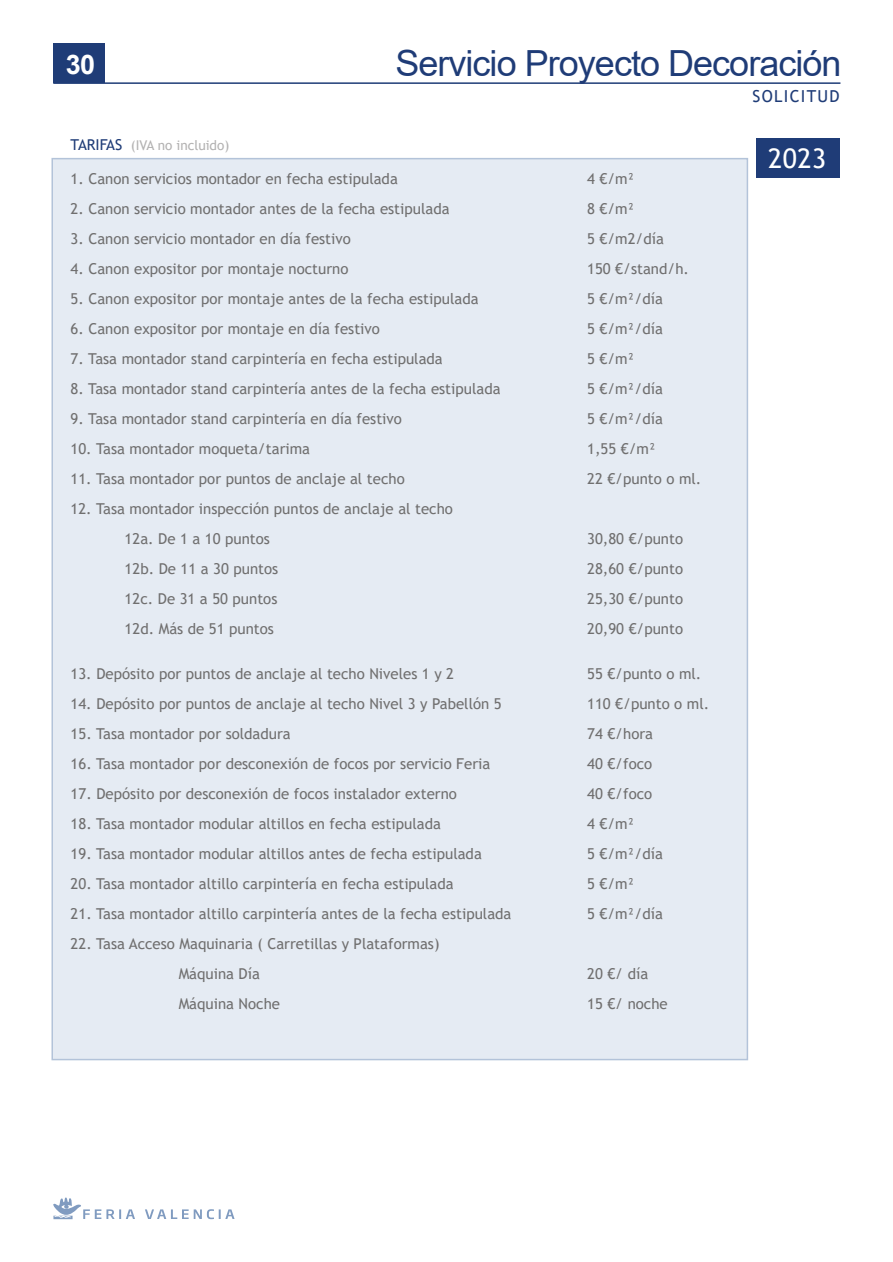
<style>
.page{position:relative;width:893px;height:1262px;background:#fff}
.page>*{position:absolute;margin:0;border:0;box-sizing:border-box;transform-origin:0 0}
.t1{font:36px "Arial";letter-spacing:-.025em;color:#1f3c77}
.t2{font:27px "Trebuchet MS";color:#fff}
.t3{font:700 27px "Arial";color:#fff}
.t4{font:16.5px "Trebuchet MS";letter-spacing:.075em;color:#1f3c77}
.t5{font:15px/30px "Trebuchet MS";color:#706f6f}
.t6{font:13.5px "Trebuchet MS";color:#b3b2b2}
.s1{font-size:15px;color:#1f3c77}
</style>
<div class="page">
<hr style="left:53px;top:82px;width:787px;height:2px;background:#1f3c77">
<div style="left:53px;top:44px;width:52px;height:39px;background:#1f3c77"></div>
<div style="left:51px;top:158px;width:697px;height:902px;background:#e5ebf3;border:2px solid #b3c3d9"></div>
<svg style="left:53px;top:1197px;width:82px;height:22px"></svg>
<svg style="left:145px;top:1209px;width:89px;height:10px"></svg>
<div style="left:756px;top:138px;width:83px;height:39px;background:#1f3c77"></div>
<h2 class="t3" style="left:66px;top:45px;width:31px">30</h2>
<h1 class="t1" style="left:395px;top:38px;width:447px">Servicio Proyecto Decoración</h1>
<p class="t6" style="left:71px;top:137px;width:160px"><span class="s1">TARIFAS</span> (IVA no incluido)</p>
<p class="t5" style="left:71px;top:164px;width:329px">1. Canon servicios montador en fecha estipulada</p>
<p class="t5" style="left:71px;top:194px;width:380px">2. Canon servicio montador antes de la fecha estipulada</p>
<p class="t5" style="left:71px;top:224px;width:282px">3. Canon servicio montador en día festivo</p>
<p class="t5" style="left:71px;top:254px;width:279px">4. Canon expositor por montaje nocturno</p>
<p class="t5" style="left:71px;top:284px;width:409px">5. Canon expositor por montaje antes de la fecha estipulada</p>
<p class="t5" style="left:71px;top:314px;width:311px">6. Canon expositor por montaje en día festivo</p>
<p class="t5" style="left:71px;top:344px;width:374px">7. Tasa montador stand carpintería en fecha estipulada</p>
<p class="t5" style="left:71px;top:374px;width:431px">8. Tasa montador stand carpintería antes de la fecha estipulada</p>
<p class="t5" style="left:71px;top:404px;width:333px">9. Tasa montador stand carpintería en día festivo</p>
<p class="t5" style="left:71px;top:434px;width:241px">10. Tasa montador moqueta/tarima</p>
<p class="t5" style="left:71px;top:464px;width:335px">11. Tasa montador por puntos de anclaje al techo</p>
<p class="t5" style="left:125px;top:494px;width:330px;text-indent:-54px">12. Tasa montador inspección puntos de anclaje al techo<br>12a. De 1 a 10 puntos<br>12b. De 11 a 30 puntos<br>12c. De 31 a 50 puntos<br>12d. Más de 51 puntos</p>
<p class="t5" style="left:71px;top:659px;width:385px">13. Depósito por puntos de anclaje al techo Niveles 1 y 2</p>
<p class="t5" style="left:71px;top:689px;width:432px">14. Depósito por puntos de anclaje al techo Nivel 3 y Pabellón 5</p>
<p class="t5" style="left:71px;top:719px;width:222px">15. Tasa montador por soldadura</p>
<p class="t5" style="left:71px;top:749px;width:421px">16. Tasa montador por desconexión de focos por servicio Feria</p>
<p class="t5" style="left:71px;top:779px;width:388px">17. Depósito por desconexión de focos instalador externo</p>
<p class="t5" style="left:71px;top:809px;width:372px">18. Tasa montador modular altillos en fecha estipulada</p>
<p class="t5" style="left:71px;top:839px;width:413px">19. Tasa montador modular altillos antes de fecha estipulada</p>
<p class="t5" style="left:71px;top:869px;width:384px">20. Tasa montador altillo carpintería en fecha estipulada</p>
<p class="t5" style="left:71px;top:899px;width:442px">21. Tasa montador altillo carpintería antes de la fecha estipulada</p>
<p class="t5" style="left:179px;top:929px;width:262px;text-indent:-108px">22. Tasa Acceso Maquinaria ( Carretillas y Plataformas)<br>Máquina Día<br>Máquina Noche</p>
<p class="t5" style="left:587px;top:164px;width:116px">4 €/m²<br>8 €/m²<br>5 €/m2/día<br>150 €/stand/h.<br>5 €/m²/día<br>5 €/m²/día<br>5 €/m²<br>5 €/m²/día<br>5 €/m²/día<br>1,55 €/m²<br>22 €/punto o ml.</p>
<p class="t5" style="left:587px;top:524px;width:97px;text-align:justify">30,80 €/punto 28,60 €/punto 25,30 €/punto 20,90 €/punto</p>
<p class="t5" style="left:587px;top:659px;width:124px">55 €/punto o ml.<br>110 €/punto o ml.<br>74 €/hora<br>40 €/foco<br>40 €/foco<br>4 €/m²<br>5 €/m²/día<br>5 €/m²<br>5 €/m²/día</p>
<p class="t5" style="left:587px;top:959px;width:82px">20 €/ día<br>15 €/ noche</p>
<p class="t4" style="left:752px;top:86px;width:89px">SOLICITUD</p>
<h2 class="t2" style="left:768px;top:142px;width:60px">2023</h2>
</div>
